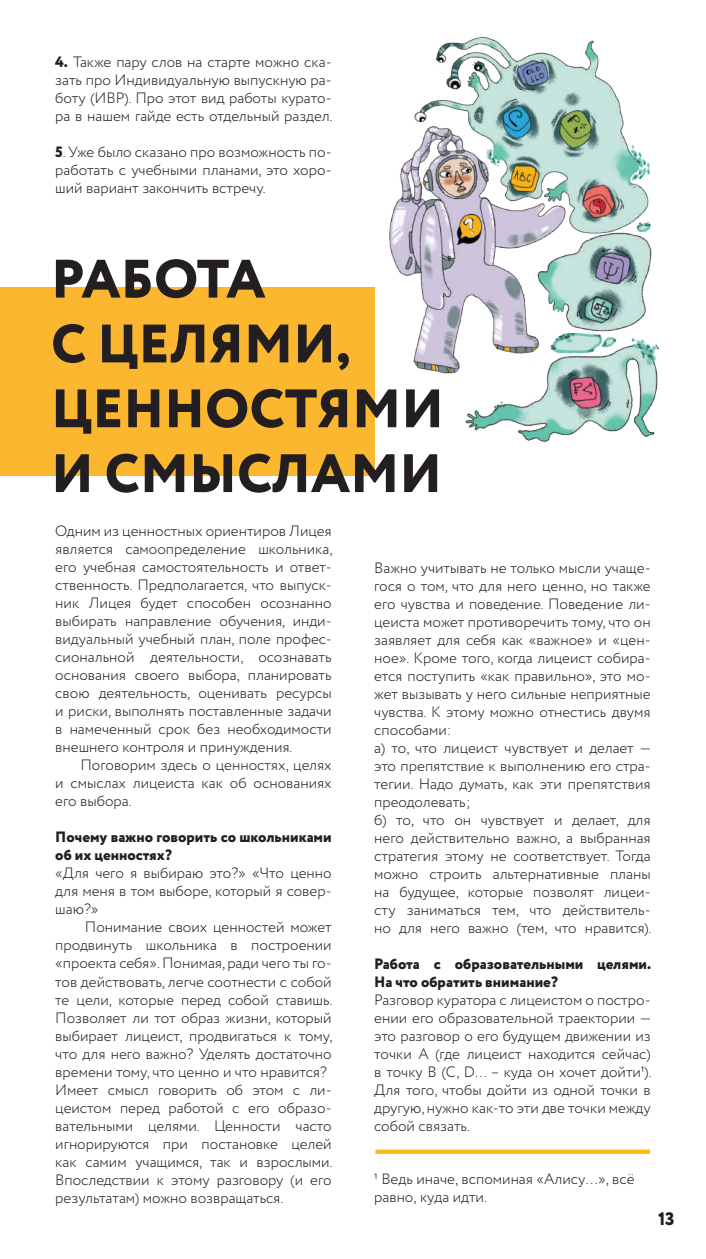
<style>
.page{position:relative;width:706px;height:1259px;background:#fff}
.page>*{position:absolute;margin:0;border:0;box-sizing:border-box;transform-origin:0 0}
.t1{font:800 54px/64.8px "Circe";color:#231f20}
.t2{font:800 30px "Circe";color:#fcb814}
.t3{font:800 18px "Circe";color:#231f20}
.t4{font:300 15px/18px "Circe";color:#231f20;text-align:justify}
.t5{font:800 15px/18px "Circe";color:#231f20}
.s1{font-weight:800}
</style>
<div class="page">
<div style="left:0;top:287px;width:374px;height:189px;background:#fcb730"></div>
<img style="left:389px;top:36px;width:270px;height:406px">
<p class="t4" style="left:55px;top:53px;width:279px"><span class="s1">4.</span> Также пару слов на старте можно ска&shy;зать про Индивидуальную выпускную ра&shy;боту (ИВР). Про этот вид работы курато&shy;ра в нашем гайде есть отдельный раздел.</p>
<p class="t4" style="left:55px;top:143px;width:278px"><span class="s1">5</span>. Уже было сказано про возможность по&shy;работать с учебными планами, это хоро&shy;ший вариант закончить встречу.</p>
<h1 class="t1" style="left:51px;top:250px;width:394px">РАБОТА<br>С ЦЕЛЯМИ,<br>ЦЕННОСТЯМИ<br>И СМЫСЛАМИ</h1>
<p class="t4" style="left:55px;top:522px;width:279px">Одним из ценностных ориентиров Лицея является самоопределение школьника, его учебная самостоятельность и ответ&shy;ственность. Предполагается, что выпуск&shy;ник Лицея будет способен осознанно выбирать направление обучения, инди&shy;видуальный учебный план, поле профес&shy;сиональной деятельности, осознавать основания своего выбора, планировать свою деятельность, оценивать ресурсы и риски, выполнять поставленные задачи в намеченный срок без необходимости внешнего контроля и принуждения.</p>
<p class="t4" style="left:55px;top:756px;width:278px;text-indent:25px">Поговорим здесь о ценностях, целях и смыслах лицеиста как об основаниях его выбора.</p>
<p class="t5" style="left:55px;top:829px;width:278px">Почему важно говорить со школьниками об их ценностях?</p>
<p class="t4" style="left:55px;top:864px;width:278px">«Для чего я выбираю это?» «Что ценно для меня в том выборе, который я совер&shy;шаю?»</p>
<p class="t4" style="left:55px;top:918px;width:279px;text-align:left;text-indent:30px">Понимание своих ценностей может продвинуть школьника в построении «проекта себя». Понимая, ради чего ты го&shy;тов действовать, легче соотнести с собой те цели, которые перед собой ставишь.<br>Позволяет ли тот образ жизни, который выбирает лицеист, продвигаться к тому, что для него важно? Уделять достаточно времени тому, что ценно и что нравится?<br>Имеет смысл говорить об этом с ли&shy;цеистом перед работой с его образо&shy;вательными целями. Ценности часто игнорируются при постановке целей как самим учащимся, так и взрослыми.<br>Впоследствии к этому разговору (и его результатам) можно возвращаться.</p>
<p class="t4" style="left:374px;top:559px;width:279px;text-align:left">Важно учитывать не только мысли учаще&shy;гося о том, что для него ценно, но также его чувства и поведение. Поведение ли&shy;цеиста может противоречить тому, что он заявляет для себя как «важное» и «цен&shy;ное». Кроме того, когда лицеист собира&shy;ется поступить «как правильно», это мо&shy;жет вызывать у него сильные неприятные чувства. К этому можно отнестись двумя способами:<br>а) то, что лицеист чувствует и делает — это препятствие к выполнению его стра&shy;тегии. Надо думать, как эти препятствия преодолевать;<br>б) то, что он чувствует и делает, для него действительно важно, а выбранная стратегия этому не соответствует. Тогда можно строить альтернативные планы на будущее, которые позволят лицеи&shy;сту заниматься тем, что действитель&shy;но для него важно (тем, что нравится).</p>
<p class="t5" style="left:374px;top:955px;width:278px">Работа с образовательными целями.<br>На что обратить внимание?</p>
<p class="t4" style="left:374px;top:991px;width:279px">Разговор куратора с лицеистом о постро&shy;ении его образовательной траектории — это разговор о его будущем движении из точки A (где лицеист находится сейчас) в точку B (C, D… – куда он хочет дойти¹).<br>Для того, чтобы дойти из одной точки в другую, нужно как-то эти две точки между собой связать.</p>
<h2 class="t2" style="left:374px;top:1129px;width:279px">--------------------------------------</h2>
<p class="t4" style="left:374px;top:1170px;width:262px">¹ Ведь иначе, вспоминая «Алису…», всё равно, куда идти.</p>
<p class="t3" style="left:658px;top:1206px;width:18px">13</p>
</div>
